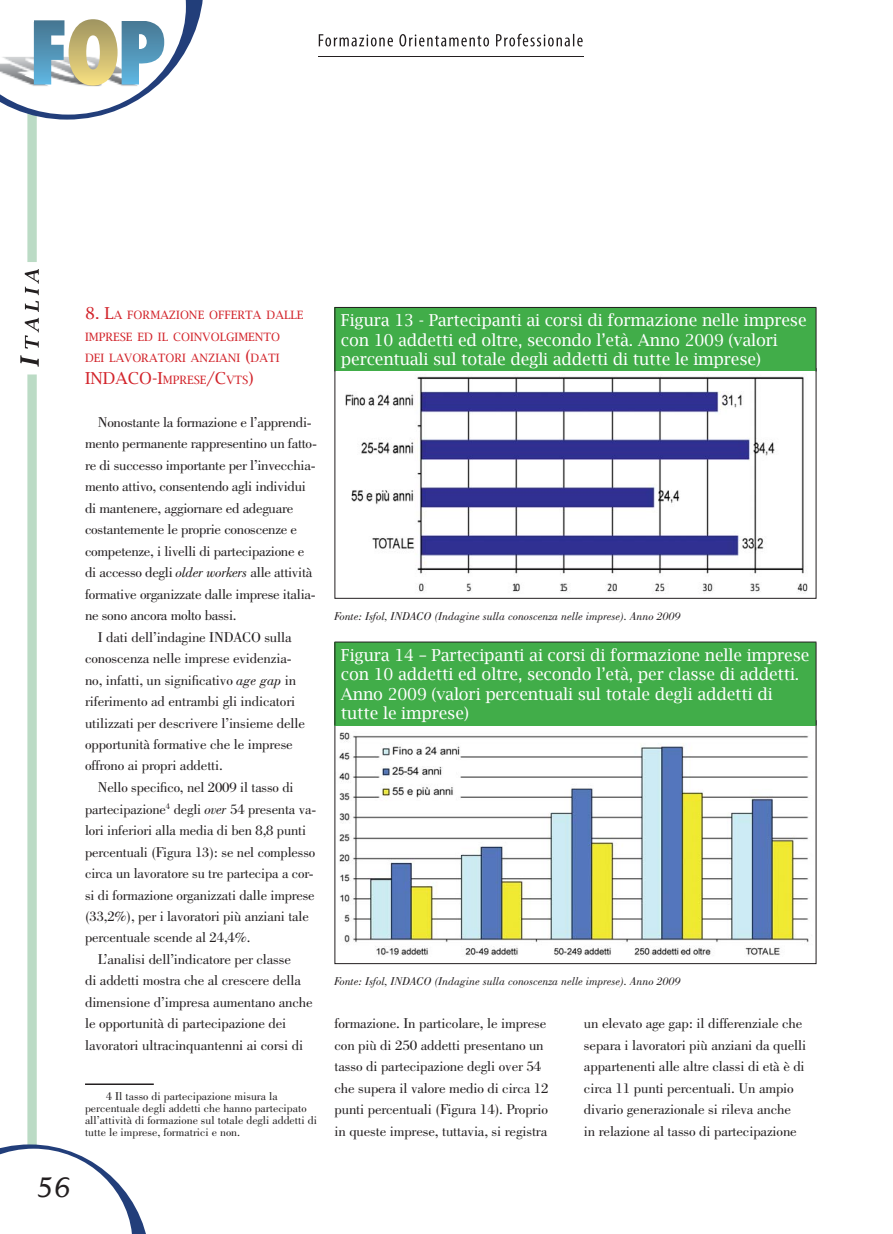
<style>
.page{position:relative;width:893px;height:1234px;background:#fff}
.page>*{position:absolute;margin:0;border:0;box-sizing:border-box;transform-origin:0 0}
.t1{font:italic 27px "Lucida Handwriting";color:#231f20}
.t2{font:16.5px/19.5px "Lucida Bright";letter-spacing:-.01em;color:#fff}
.t3{font:16.5px "Lucida Bright";color:#d2232a}
.t4{font:15px/21.5px "Bodoni BT";letter-spacing:-.01em;color:#231f20}
.t5{font:12px/12px "Bodoni BT";color:#231f20}
.t6{font:italic 12px "Bodoni BT";color:#231f20}
.t7{font:11.55px/21.5px "Lucida Bright";color:#d2232a}
.s1{font-size:16.5px}
.s2{font-size:11.55px}
.s3{font-style:italic}
</style>
<div class="page">
<hr style="left:318px;top:56px;width:266px;height:1px;background:#231f20">
<svg style="left:319px;top:34px;width:264px;height:12px"></svg>
<svg style="left:0;top:0;width:203px;height:1233px"></svg>
<hr style="left:85px;top:1083px;width:69px;height:1px;background:#231f20">
<img style="left:345px;top:376px;width:463px;height:218px">
<div style="left:335px;top:307px;width:481px;height:64px;background:#41ad49"></div>
<hr style="left:334px;top:307px;width:482px;height:1px;background:#231f20">
<hr style="left:334px;top:308px;width:1px;height:63px;background:#231f20">
<hr style="left:816px;top:308px;width:1px;height:63px;background:#231f20">
<img style="left:336px;top:725px;width:478px;height:231px">
<div style="left:335px;top:642px;width:481px;height:83px;background:#41ad49"></div>
<hr style="left:334px;top:641px;width:482px;height:1px;background:#231f20">
<hr style="left:334px;top:642px;width:1px;height:83px;background:#231f20">
<hr style="left:816px;top:642px;width:1px;height:83px;background:#231f20">
<h1 class="t1" style="left:34px;top:1168px;width:38px">56</h1>
<p class="t7" style="left:85px;top:304px;width:220px"><span class="s1">8. L</span>A FORMAZIONE OFFERTA DALLE<br>IMPRESE ED IL COINVOLGIMENTO<br>DEI LAVORATORI ANZIANI <span class="s1">(</span>DATI</p>
<p class="t3" style="left:85px;top:368px;width:170px">INDACO-I<span class="s2">MPRESE</span>/C<span class="s2">VTS</span>)</p>
<p class="t4" style="left:98px;top:412px;width:216px">Nonostante la formazione e l’apprendi-</p>
<p class="t4" style="left:85px;top:434px;width:234px">mento permanente rappresentino un fatto-</p>
<p class="t4" style="left:85px;top:455px;width:232px">re di successo importante per l’invecchia-</p>
<p class="t4" style="left:85px;top:477px;width:222px">mento attivo, consentendo agli individui</p>
<p class="t4" style="left:85px;top:498px;width:210px">di mantenere, aggiornare ed adeguare</p>
<p class="t4" style="left:85px;top:519px;width:214px">costantemente le proprie conoscenze e</p>
<p class="t4" style="left:85px;top:541px;width:221px">competenze, i livelli di partecipazione e</p>
<p class="t4" style="left:85px;top:562px;width:229px">di accesso degli <span class="s3">older workers</span> alle attività</p>
<p class="t4" style="left:85px;top:584px;width:232px">formative organizzate dalle imprese italia-</p>
<p class="t4" style="left:85px;top:605px;width:153px">ne sono ancora molto bassi.</p>
<p class="t4" style="left:98px;top:627px;width:195px">I dati dell’indagine INDACO sulla</p>
<p class="t4" style="left:85px;top:648px;width:208px">conoscenza nelle imprese evidenzia-</p>
<p class="t4" style="left:85px;top:670px;width:213px">no, infatti, un significativo <span class="s3">age gap</span> in</p>
<p class="t4" style="left:85px;top:691px;width:212px">riferimento ad entrambi gli indicatori</p>
<p class="t4" style="left:85px;top:713px;width:221px">utilizzati per descrivere l’insieme delle</p>
<p class="t4" style="left:85px;top:734px;width:209px">opportunità formative che le imprese</p>
<p class="t4" style="left:85px;top:756px;width:139px">offrono ai propri addetti.</p>
<p class="t4" style="left:98px;top:777px;width:197px">Nello specifico, nel 2009 il tasso di</p>
<p class="t4" style="left:85px;top:799px;width:233px">partecipazione<sup>4</sup> degli <span class="s3">over</span> 54 presenta va-</p>
<p class="t4" style="left:85px;top:820px;width:223px">lori inferiori alla media di ben 8,8 punti</p>
<p class="t4" style="left:85px;top:842px;width:232px">percentuali (Figura 13): se nel complesso</p>
<p class="t4" style="left:85px;top:863px;width:230px">circa un lavoratore su tre partecipa a cor-</p>
<p class="t4" style="left:85px;top:884px;width:231px">si di formazione organizzati dalle imprese</p>
<p class="t4" style="left:85px;top:906px;width:225px">(33,2%), per i lavoratori più anziani tale</p>
<p class="t4" style="left:85px;top:927px;width:167px">percentuale scende al 24,4%.</p>
<p class="t4" style="left:98px;top:949px;width:195px">L’analisi dell’indicatore per classe</p>
<p class="t4" style="left:85px;top:970px;width:217px">di addetti mostra che al crescere della</p>
<p class="t4" style="left:85px;top:992px;width:229px">dimensione d’impresa aumentano anche</p>
<p class="t4" style="left:85px;top:1013px;width:203px">le opportunità di partecipazione dei</p>
<p class="t4" style="left:85px;top:1035px;width:220px">lavoratori ultracinquantenni ai corsi di</p>
<p class="t5" style="left:85px;top:1090px;width:233px;text-indent:21px">4 Il tasso di partecipazione misura la percentuale degli addetti che hanno partecipato all’attività di formazione sul totale degli addetti di tutte le imprese, formatrici e non.</p>
<p class="t2" style="left:341px;top:310px;width:467px">Figura 13 - Partecipanti ai corsi di formazione nelle imprese con 10 addetti ed oltre, secondo l’età. Anno 2009 (valori percentuali sul totale degli addetti di tutte le imprese)</p>
<p class="t6" style="left:334px;top:611px;width:348px">Fonte: Isfol, INDACO (Indagine sulla conoscenza nelle imprese). Anno 2009</p>
<p class="t2" style="left:341px;top:644px;width:470px">Figura 14 – Partecipanti ai corsi di formazione nelle imprese con 10 addetti ed oltre, secondo l’età, per classe di addetti.<br>Anno 2009 (valori percentuali sul totale degli addetti di tutte le imprese)</p>
<p class="t6" style="left:334px;top:976px;width:348px">Fonte: Isfol, INDACO (Indagine sulla conoscenza nelle imprese). Anno 2009</p>
<p class="t4" style="left:334px;top:1013px;width:216px">formazione. In particolare, le imprese con più di 250 addetti presentano un tasso di partecipazione degli over 54 che supera il valore medio di circa 12 punti percentuali (Figura 14). Proprio in queste imprese, tuttavia, si registra</p>
<p class="t4" style="left:584px;top:1013px;width:224px">un elevato age gap: il differenziale che separa i lavoratori più anziani da quelli appartenenti alle altre classi di età è di circa 11 punti percentuali. Un ampio divario generazionale si rileva anche<br>in relazione al tasso di partecipazione</p>
</div>
